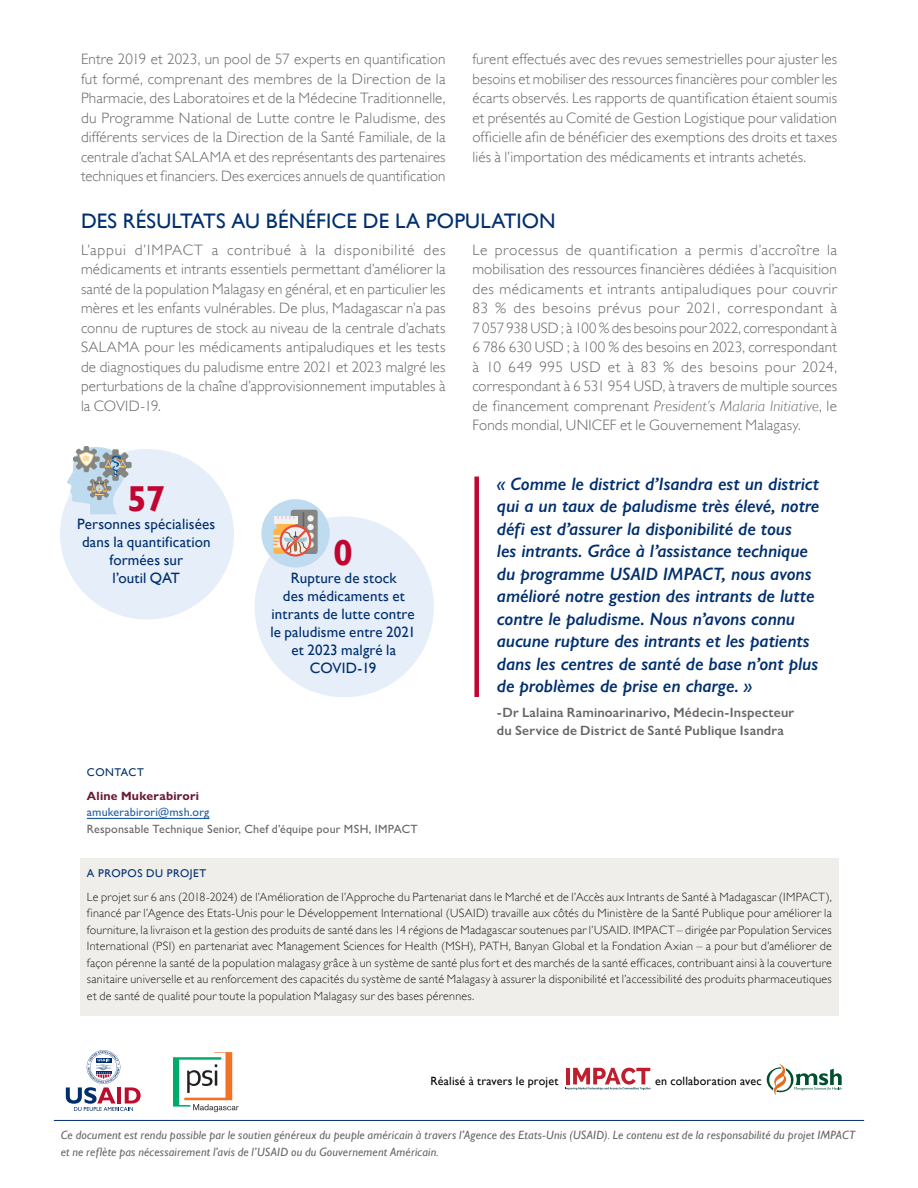
<style>
.page{position:relative;width:918px;height:1188px;background:#fff}
.page>*{position:absolute;margin:0;border:0;box-sizing:border-box;transform-origin:0 0}
.t1{font:700 36px "Gill Sans";color:#c00630}
.t2{font:21px "Gill Sans";letter-spacing:.01em;color:#002f6e}
.t3{font:italic 600 18px/22.5px "Gill Sans Nova";letter-spacing:-.005em;color:#002f6e}
.t4{font:300 15px/19.5px "Gill Sans";letter-spacing:.01em;color:#686463;text-align:justify}
.t5{font:15px/18px "Gill Sans";letter-spacing:.01em;color:#002f6e;text-align:center}
.t6{font:600 13.5px/18px "Gill Sans Nova";letter-spacing:.015em;color:#686463}
.t7{font:300 12px/16.5px "Gill Sans";letter-spacing:.02em;color:#221f20;text-align:justify}
.t8{font:italic 12px/16.5px "Gill Sans";letter-spacing:.015em;color:#686463}
.t9{font:500 12px "Gill Sans Nova";letter-spacing:.015em;color:#686463}
.t10{font:12px "Gill Sans";letter-spacing:.015em;color:#000}
.t11{font:500 12px "Gill Sans Nova";letter-spacing:.015em;color:#215e9e}
.t12{font:700 12px "Gill Sans Nova";letter-spacing:.02em;color:#681d33}
.t13{font:11.25px "Gill Sans";letter-spacing:.045em;color:#002f6e}
.s1{font-style:italic}
</style>
<div class="page">
<svg style="left:565px;top:1068px;width:86px;height:22px"></svg>
<svg style="left:766px;top:1064px;width:76px;height:31px"></svg>
<svg style="left:173px;top:1052px;width:65px;height:60px"></svg>
<svg style="left:66px;top:1050px;width:75px;height:61px"></svg>
<hr style="left:54px;top:1120px;width:810px;height:1px;background:#002f6e">
<hr style="left:87px;top:818px;width:122px;height:1px;background:#215e9e">
<div style="left:60px;top:449px;width:174px;height:170px;background:#e5eef9;border-radius:50%"></div>
<div style="left:255px;top:516px;width:179px;height:181px;background:#e5eef9;border-radius:50%"></div>
<div style="left:261px;top:499px;width:69px;height:69px;background:#bfdbf0;border-radius:50%"></div>
<svg style="left:273px;top:510px;width:45px;height:47px;background:#c8b0a5"></svg>
<svg style="left:67px;top:446px;width:65px;height:68px"></svg>
<div style="left:80px;top:859px;width:759px;height:157px;background:#efeeeb"></div>
<div style="left:474px;top:477px;width:5px;height:220px;background:#c00630"></div>
<p class="t4" style="left:81px;top:49px;width:366px">Entre 2019 et 2023, un pool de 57 experts en quantification fut formé, comprenant des membres de la Direction de la Pharmacie, des Laboratoires et de la Médecine Traditionnelle, du Programme National de Lutte contre le Paludisme, des différents services de la Direction de la Santé Familiale, de la centrale d’achat SALAMA et des représentants des partenaires techniques et financiers. Des exercices annuels de quantification</p>
<p class="t4" style="left:472px;top:49px;width:366px">furent effectués avec des revues semestrielles pour ajuster les besoins et mobiliser des ressources financières pour combler les écarts observés. Les rapports de quantification étaient soumis et présentés au Comité de Gestion Logistique pour validation officielle afin de bénéficier des exemptions des droits et taxes liés à l’importation des médicaments et intrants achetés.</p>
<h2 class="t2" style="left:81px;top:209px;width:476px">DES RÉSULTATS AU BÉNÉFICE DE LA POPULATION</h2>
<p class="t4" style="left:81px;top:240px;width:366px">L’appui d’IMPACT a contribué à la disponibilité des médicaments et intrants essentiels permettant d’améliorer la santé de la population Malagasy en général, et en particulier les mères et les enfants vulnérables. De plus, Madagascar n’a pas connu de ruptures de stock au niveau de la centrale d’achats SALAMA pour les médicaments antipaludiques et les tests de diagnostiques du paludisme entre 2021 et 2023 malgré les perturbations de la chaîne d’approvisionnement imputables à la COVID-19.</p>
<p class="t4" style="left:472px;top:240px;width:366px">Le processus de quantification a permis d’accroître la mobilisation des ressources financières dédiées à l’acquisition des médicaments et intrants antipaludiques pour couvrir 83 % des besoins prévus pour 2021, correspondant à 7 057 938 USD ; à 100 % des besoins pour 2022, correspondant à 6 786 630 USD ; à 100 % des besoins en 2023, correspondant à 10 649 995 USD et à 83 % des besoins pour 2024, correspondant à 6 531 954 USD, à travers de multiple sources de financement comprenant <span class="s1">President’s Malaria Initiative</span>, le Fonds mondial, UNICEF et le Gouvernement Malagasy.</p>
<h1 class="t1" style="left:127px;top:477px;width:40px">57</h1>
<p class="t5" style="left:77px;top:515px;width:140px">Personnes spécialisées dans la quantification formées sur<br>l’outil QAT</p>
<h1 class="t1" style="left:333px;top:532px;width:21px">0</h1>
<p class="t5" style="left:270px;top:570px;width:147px">Rupture de stock<br>des médicaments et intrants de lutte contre le paludisme entre 2021 et 2023 malgré la<br>COVID-19</p>
<p class="t13" style="left:87px;top:766px;width:58px">CONTACT</p>
<p class="t12" style="left:87px;top:788px;width:114px">Aline Mukerabirori</p>
<p class="t11" style="left:87px;top:805px;width:124px">amukerabirori@msh.org</p>
<p class="t9" style="left:87px;top:821px;width:332px">Responsable Technique Senior, Chef d’équipe pour MSH, IMPACT</p>
<p class="t3" style="left:497px;top:472px;width:324px">« Comme le district d’Isandra est un district qui a un taux de paludisme très élevé, notre défi est d’assurer la disponibilité de tous<br>les intrants. Grâce à l’assistance technique du programme USAID IMPACT, nous avons amélioré notre gestion des intrants de lutte contre le paludisme. Nous n’avons connu aucune rupture des intrants et les patients dans les centres de santé de base n’ont plus de problèmes de prise en charge. »</p>
<p class="t6" style="left:497px;top:703px;width:299px">-Dr Lalaina Raminoarinarivo, Médecin-Inspecteur du Service de District de Santé Publique Isandra</p>
<p class="t13" style="left:87px;top:867px;width:121px">A PROPOS DU PROJET</p>
<p class="t7" style="left:87px;top:888px;width:746px">Le projet sur 6 ans (2018-2024) de l’Amélioration de l’Approche du Partenariat dans le Marché et de l’Accès aux Intrants de Santé à Madagascar (IMPACT), financé par l’Agence des Etats-Unis pour le Développement International (USAID) travaille aux côtés du Ministère de la Santé Publique pour améliorer la fourniture, la livraison et la gestion des produits de santé dans les 14 régions de Madagascar soutenues par l’USAID. IMPACT – dirigée par Population Services International (PSI) en partenariat avec Management Sciences for Health (MSH), PATH, Banyan Global et la Fondation Axian – a pour but d’améliorer de façon pérenne la santé de la population malagasy grâce à un système de santé plus fort et des marchés de la santé efficaces, contribuant ainsi à la couverture sanitaire universelle et au renforcement des capacités du système de santé Malagasy à assurer la disponibilité et l’accessibilité des produits pharmaceutiques et de santé de qualité pour toute la population Malagasy sur des bases pérennes.</p>
<p class="t10" style="left:431px;top:1074px;width:129px">Réalisé à travers le projet</p>
<p class="t10" style="left:655px;top:1074px;width:108px">en collaboration avec</p>
<p class="t8" style="left:61px;top:1127px;width:796px">Ce document est rendu possible par le soutien généreux du peuple américain à travers l’Agence des Etats-Unis (USAID). Le contenu est de la responsabilité du projet IMPACT et ne reflète pas nécessairement l’avis de l’USAID ou du Gouvernement Américain.</p>
</div>
